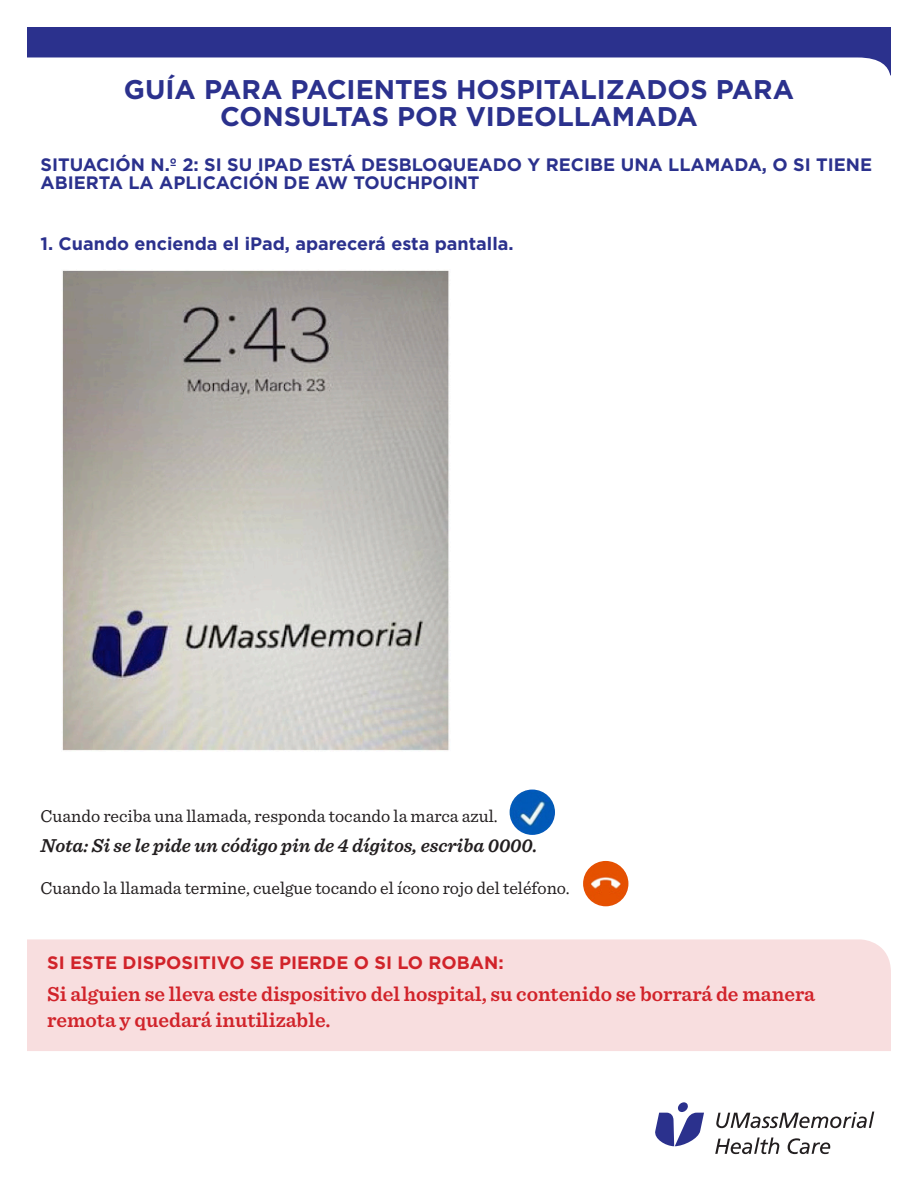
<style>
.page{position:relative;width:918px;height:1188px;background:#fff}
.page>*{position:absolute;margin:0;border:0;box-sizing:border-box;transform-origin:0 0}
.t1{font:700 27px/27px "Gotham";color:#2b318d;text-align:center}
.t2{font:600 21px/25.2px "Sentinel";color:#d1232a}
.t3{font:italic 600 19.5px "Sentinel";color:#231f20}
.t4{font:700 18px/18px "Gotham";color:#2b318d}
.t5{font:18px "Sentinel";color:#231f20}
.t6{font:700 18px "Gotham";color:#d1232a}
</style>
<div class="page">
<svg style="left:716px;top:1112px;width:158px;height:16px"></svg>
<svg style="left:715px;top:1137px;width:64px;height:17px"></svg>
<svg style="left:788px;top:1138px;width:42px;height:16px"></svg>
<svg style="left:655px;top:1102px;width:49px;height:44px"></svg>
<img style="left:62px;top:270px;width:387px;height:481px">
<div style="left:27px;top:939px;width:864px;height:112px;background:#f8dedf"></div>
<svg style="left:27px;top:27px;width:864px;height:48px"></svg>
<img style="left:583px;top:861px;width:45px;height:45px;border-radius:23px">
<img style="left:510px;top:790px;width:45px;height:45px;border-radius:23px">
<p class="t1" style="left:124px;top:76px;width:672px">GUÍA PARA PACIENTES HOSPITALIZADOS PARA<br>CONSULTAS POR VIDEOLLAMADA</p>
<p class="t4" style="left:40px;top:155px;width:833px">SITUACIÓN N.º 2: SI SU IPAD ESTÁ DESBLOQUEADO Y RECIBE UNA LLAMADA, O SI TIENE<br>ABIERTA LA APLICACIÓN DE AW TOUCHPOINT</p>
<p class="t4" style="left:40px;top:235px;width:475px">1. Cuando encienda el iPad, aparecerá esta pantalla.</p>
<p class="t5" style="left:40px;top:803px;width:459px">Cuando reciba una llamada, responda tocando la marca azul.</p>
<p class="t3" style="left:40px;top:831px;width:499px">Nota: Si se le pide un código pin de 4 dígitos, escriba 0000.</p>
<p class="t5" style="left:40px;top:875px;width:531px">Cuando la llamada termine, cuelgue tocando el ícono rojo del teléfono.</p>
<p class="t6" style="left:47px;top:951px;width:458px">SI ESTE DISPOSITIVO SE PIERDE O SI LO ROBAN:</p>
<p class="t2" style="left:47px;top:981px;width:769px">Si alguien se lleva este dispositivo del hospital, su contenido se borrará de manera remota y quedará inutilizable.</p>
</div>
